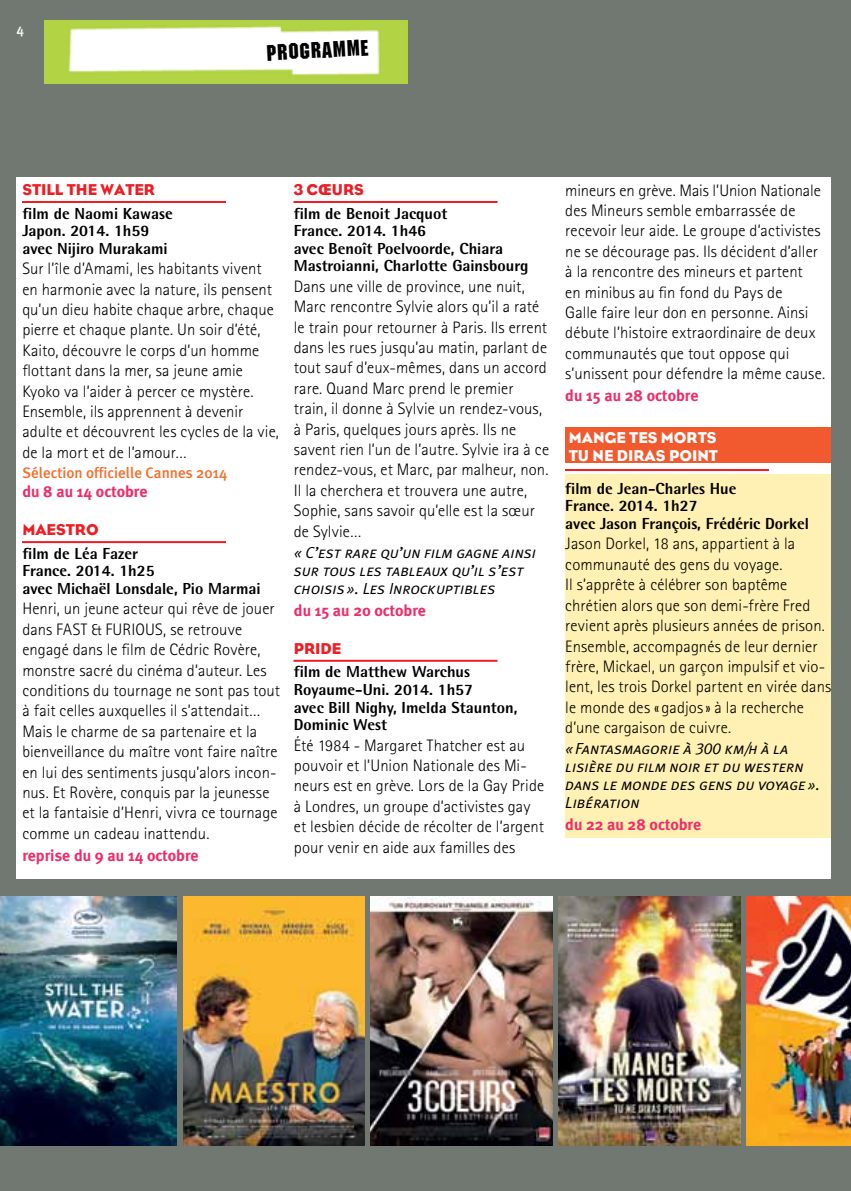
<style>
.page{position:relative;width:851px;height:1191px;background:#fff}
.page>*{position:absolute;margin:0;border:0;box-sizing:border-box;transform-origin:0 0}
.t1{font:22px "Machine";color:#000}
.t2{font:300 16.6px/20.4px "Rotis Sans Serif";letter-spacing:.005em;color:#000}
.t3{font:800 16px/17.6px "Rotis Semi Sans";color:#000}
.t4{font:italic 16px/18px "Meta Plus Normal Caps";color:#000}
.t5{font:700 16px "Meta Plus";color:#ee2d68}
.t6{font:16px "Bureau Eagle";color:#ed1d24}
.t7{font:16px/18px "Bureau Eagle";color:#fff}
.t8{font:500 15.2px "Meta Plus";color:#f36e2c}
.t9{font:500 14px "Meta Plus";color:#fff}
</style>
<div class="page">
<div style="left:0;top:0;width:850px;height:1191px;background:#6e756e"></div>
<img style="left:44px;top:20px;width:363px;height:64px">
<div style="left:17px;top:177px;width:814px;height:701px;background:#fff"></div>
<svg style="left:22px;top:201px;width:204px;height:2px"></svg>
<svg style="left:22px;top:541px;width:204px;height:2px"></svg>
<svg style="left:293px;top:201px;width:204px;height:2px"></svg>
<svg style="left:293px;top:659px;width:204px;height:3px"></svg>
<div style="left:565px;top:427px;width:266px;height:36px;background:#f15a2e"></div>
<svg style="left:565px;top:469px;width:205px;height:2px"></svg>
<div style="left:565px;top:474px;width:266px;height:363px;background:#fff1b3"></div>
<img style="left:0;top:896px;width:177px;height:249px">
<img style="left:183px;top:896px;width:181px;height:249px">
<img style="left:371px;top:896px;width:181px;height:249px">
<img style="left:558px;top:896px;width:182px;height:249px">
<img style="left:746px;top:896px;width:104px;height:249px">
<p class="t9" style="left:17px;top:21px;width:9px">4</p>
<h1 class="t1" style="left:266px;top:40px;width:103px;rotate:-3deg">programme</h1>
<p class="t6" style="left:22px;top:181px;width:134px">STILL THE WATER</p>
<p class="t3" style="left:22px;top:204px;width:152px">film de Naomi Kawase<br>Japon. 2014. 1h59 avec Nijiro Murakami</p>
<p class="t2" style="left:22px;top:258px;width:258px">Sur l’île d’Amami, les habitants vivent en harmonie avec la nature, ils pensent qu’un dieu habite chaque arbre, chaque pierre et chaque plante. Un soir d’été, Kaito, découvre le corps d’un homme flottant dans la mer, sa jeune amie Kyoko va l’aider à percer ce mystère.<br>Ensemble, ils apprennent à devenir adulte et découvrent les cycles de la vie, de la mort et de l’amour…</p>
<p class="t8" style="left:22px;top:463px;width:206px">Sélection officielle Cannes 2014</p>
<p class="t5" style="left:22px;top:482px;width:127px">du 8 au 14 octobre</p>
<p class="t6" style="left:22px;top:521px;width:78px">MAESTRO</p>
<p class="t3" style="left:22px;top:544px;width:240px">film de Léa Fazer<br>France. 2014. 1h25<br>avec Michaël Lonsdale, Pio Marmai</p>
<p class="t2" style="left:22px;top:598px;width:259px">Henri, un jeune acteur qui rêve de jouer dans FAST &amp; FURIOUS, se retrouve engagé dans le film de Cédric Rovère, monstre sacré du cinéma d’auteur. Les conditions du tournage ne sont pas tout à fait celles auxquelles il s’attendait… Mais le charme de sa partenaire et la bienveillance du maître vont faire naître en lui des sentiments jusqu’alors incon&shy;nus. Et Rovère, conquis par la jeunesse et la fantaisie d’Henri, vivra ce tournage comme un cadeau inattendu.</p>
<p class="t5" style="left:22px;top:846px;width:178px">reprise du 9 au 14 octobre</p>
<p class="t6" style="left:294px;top:181px;width:72px">3 CŒURS</p>
<p class="t3" style="left:294px;top:204px;width:236px">film de Benoit Jacquot<br>France. 2014. 1h46<br>avec Benoît Poelvoorde, Chiara<br>Mastroianni, Charlotte Gainsbourg</p>
<p class="t2" style="left:294px;top:276px;width:257px">Dans une ville de province, une nuit, Marc rencontre Sylvie alors qu’il a raté le train pour retourner à Paris. Ils errent dans les rues jusqu’au matin, parlant de tout sauf d’eux-mêmes, dans un accord rare. Quand Marc prend le premier train, il donne à Sylvie un rendez-vous, à Paris, quelques jours après. Ils ne savent rien l’un de l’autre. Sylvie ira à ce rendez-vous, et Marc, par malheur, non.<br>Il la cherchera et trouvera une autre, Sophie, sans savoir qu’elle est la sœur de Sylvie…</p>
<p class="t4" style="left:294px;top:543px;width:244px">« C’est rare qu’un film gagne ainsi sur tous les tableaux qu’il s’est choisis ». Les Inrockuptibles</p>
<p class="t5" style="left:294px;top:601px;width:134px">du 15 au 20 octobre</p>
<p class="t6" style="left:294px;top:639px;width:49px">PRIDE</p>
<p class="t3" style="left:294px;top:663px;width:225px">film de Matthew Warchus<br>Royaume-Uni. 2014. 1h57<br>avec Bill Nighy, Imelda Staunton,<br>Dominic West</p>
<p class="t2" style="left:294px;top:735px;width:252px">Été 1984 - Margaret Thatcher est au pouvoir et l’Union Nationale des Mi&shy;neurs est en grève. Lors de la Gay Pride à Londres, un groupe d’activistes gay et lesbien décide de récolter de l’argent pour venir en aide aux familles des</p>
<p class="t2" style="left:565px;top:180px;width:261px">mineurs en grève. Mais l’Union Nationale des Mineurs semble embarrassée de recevoir leur aide. Le groupe d’activistes ne se décourage pas. Ils décident d’aller à la rencontre des mineurs et partent<br>en minibus au fin fond du Pays de<br>Galle faire leur don en personne. Ainsi débute l’histoire extraordinaire de deux communautés que tout oppose qui s’unissent pour défendre la même cause.</p>
<p class="t5" style="left:565px;top:386px;width:135px">du 15 au 28 octobre</p>
<p class="t7" style="left:568px;top:428px;width:151px">MANGE TES MORTS<br>TU NE DIRAS POINT</p>
<p class="t3" style="left:565px;top:479px;width:245px">film de Jean-Charles Hue<br>France. 2014. 1h27<br>avec Jason François, Frédéric Dorkel</p>
<p class="t2" style="left:565px;top:533px;width:267px">Jason Dorkel, 18 ans, appartient à la communauté des gens du voyage.<br>Il s’apprête à célébrer son baptême chrétien alors que son demi-frère Fred revient après plusieurs années de prison.<br>Ensemble, accompagnés de leur dernier frère, Mickael, un garçon impulsif et vio&shy;lent, les trois Dorkel partent en virée dans le monde des « gadjos» à la recherche d’une cargaison de cuivre.</p>
<p class="t4" style="left:565px;top:739px;width:256px">« Fantasmagorie à 300 km/h à la lisière du film noir et du western dans le monde des gens du voyage ».<br>Libération</p>
<p class="t5" style="left:565px;top:815px;width:137px">du 22 au 28 octobre</p>
</div>
